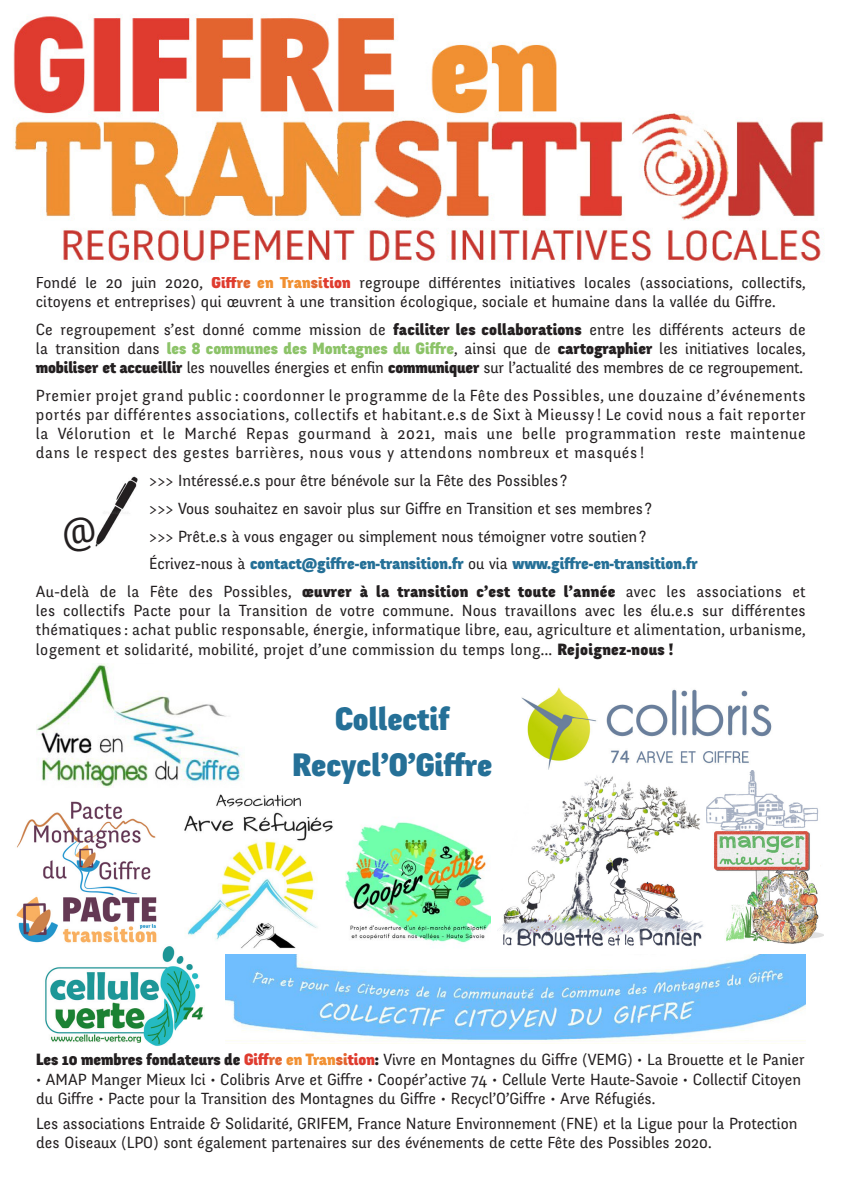
<style>
.page{position:relative;width:842px;height:1191px;background:#fff}
.page>*{position:absolute;margin:0;border:0;box-sizing:border-box;transform-origin:0 0}
.t1{font:900 31.8px "Fengardo Neue";color:#257097}
.t2{font:16px/19.2px "Fengardo Neue";color:#231f20}
.t3{font:900 16px "Fengardo Neue";color:#257097}
.s1{font-weight:900;color:#df3b2f}
.s2{font-weight:900;color:#e3642f}
.s3{font-weight:900;color:#f19032}
.s4{font-weight:900}
.s5{font-weight:900;color:#8cc368}
.s6{font-weight:400;color:#231f20}
</style>
<div class="page">
<img style="left:184px;top:794px;width:149px;height:155px">
<img style="left:13px;top:14px;width:811px;height:248px">
<img style="left:706px;top:770px;width:117px;height:174px">
<img style="left:497px;top:769px;width:206px;height:178px">
<img style="left:521px;top:687px;width:251px;height:82px">
<img style="left:225px;top:954px;width:581px;height:87px">
<img style="left:346px;top:822px;width:144px;height:121px">
<img style="left:16px;top:801px;width:141px;height:142px">
<img style="left:36px;top:664px;width:207px;height:123px">
<img style="left:45px;top:945px;width:159px;height:101px">
<img style="left:99px;top:476px;width:39px;height:69px">
<svg style="left:95px;top:534px;width:4px;height:13px"></svg>
<p class="t2" style="left:36px;top:273px;width:771px">Fondé le 20 juin 2020, <span class="s1">Giff</span><span class="s2">re</span> <span class="s3">en Tran</span><span class="s2">si</span><span class="s1">tion</span> regroupe différentes initiatives locales (associations, collectifs, citoyens et entreprises) qui œuvrent à une transition écologique, sociale et humaine dans la vallée du Giffre.</p>
<p class="t2" style="left:36px;top:320px;width:771px;text-align:justify">Ce regroupement s’est donné comme mission de <span class="s4">faciliter les collaborations</span> entre les différents acteurs de la transition dans <span class="s5">les 8 communes des Montagnes du Giffre</span>, ainsi que de <span class="s4">cartographier</span> les initiatives locales, <span class="s4">mobiliser et accueillir</span> les nouvelles énergies et enfin <span class="s4">communiquer</span> sur l’actualité des membres de ce regroupement.</p>
<p class="t2" style="left:36px;top:386px;width:771px;text-align:justify">Premier projet grand public : coordonner le programme de la Fête des Possibles, une douzaine d’événements portés par différentes associations, collectifs et habitant.e.s de Sixt à Mieussy ! Le covid nous a fait reporter la Vélorution et le Marché Repas gourmand à 2021, mais une belle programmation reste maintenue dans le respect des gestes barrières, nous vous y attendons nombreux et masqués !</p>
<p class="t2" style="left:149px;top:471px;width:419px">&gt;&gt;&gt; Intéressé.e.s pour être bénévole sur la Fête des Possibles ?</p>
<p class="t2" style="left:149px;top:499px;width:504px">&gt;&gt;&gt; Vous souhaitez en savoir plus sur Giffre en Transition et ses membres ?</p>
<p class="t2" style="left:149px;top:527px;width:498px">&gt;&gt;&gt; Prêt.e.s à vous engager ou simplement nous témoigner votre soutien?</p>
<p class="t3" style="left:149px;top:555px;width:550px"><span class="s6">Écrivez-nous à</span> contact@giffre-en-transition.fr <span class="s6">ou via</span> www.giffre-en-transition.fr</p>
<p class="t2" style="left:36px;top:582px;width:771px;text-align:justify">Au-delà de la Fête des Possibles, <span class="s4">œuvrer à la transition c’est toute l’année</span> avec les associations et les collectifs Pacte pour la Transition de votre commune. Nous travaillons avec les élu.e.s sur différentes thématiques : achat public responsable, énergie, informatique libre, eau, agriculture et alimentation, urbanisme, logement et solidarité, mobilité, projet d’une commission du temps long… <span class="s4">Rejoignez-nous !</span></p>
<p class="t1" style="left:335px;top:701px;width:116px">Collectif</p>
<p class="t1" style="left:292px;top:746px;width:202px">Recycl’O’Giffre</p>
<p class="t2" style="left:36px;top:1050px;width:770px"><span class="s4">Les 10 membres fondateurs de</span> <span class="s1">Giff</span><span class="s2">re</span> <span class="s3">en Tran</span><span class="s2">si</span><span class="s1">tion</span><span class="s4">:</span> Vivre en Montagnes du Giffre (VEMG) • La Brouette et le Panier</p>
<p class="t2" style="left:36px;top:1069px;width:766px">• AMAP Manger Mieux Ici • Colibris Arve et Giffre • Coopér’active 74 • Cellule Verte Haute-Savoie • Collectif Citoyen du Giffre • Pacte pour la Transition des Montagnes du Giffre • Recycl’O’Giffre • Arve Réfugiés.</p>
<p class="t2" style="left:36px;top:1113px;width:763px">Les associations Entraide &amp; Solidarité, GRIFEM, France Nature Environnement (FNE) et la Ligue pour la Protection des Oiseaux (LPO) sont également partenaires sur des événements de cette Fête des Possibles 2020.</p>
</div>
